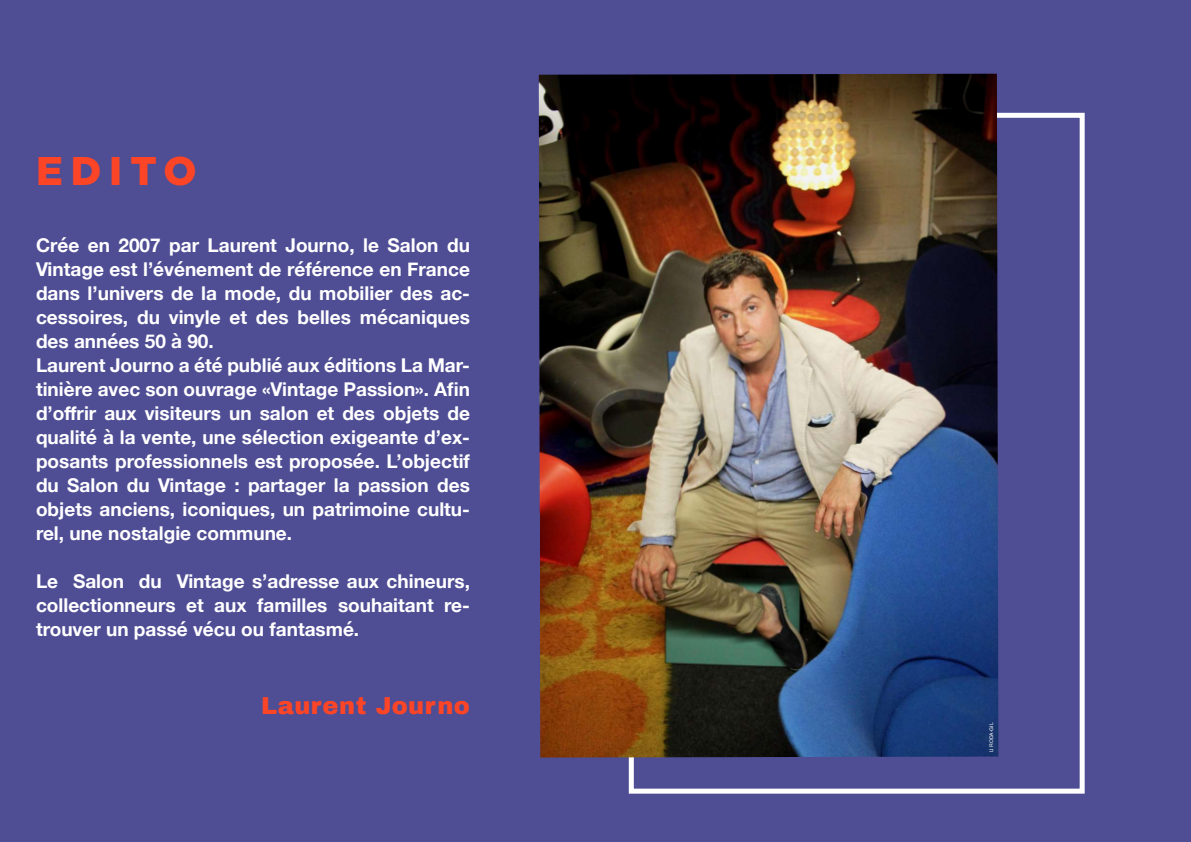
<style>
.page{position:relative;width:1191px;height:842px;background:#4f4d94}
.page>*{position:absolute;margin:0;border:0;box-sizing:border-box;transform-origin:0 0}
.t1{font:900 40px "Gotham";letter-spacing:.2em;color:#fc4526}
.t2{font:900 24px "Archivo";letter-spacing:.025em;color:#fc4526}
.t3{font:700 19px/24px "Helvetica Neue";color:#fff}
.t4{font:5px "Helvetica";color:#fff}
</style>
<div class="page">
<div style="left:629px;top:113px;width:455px;height:681px;border:5px solid #fff"></div>
<img style="left:539px;top:74px;width:459px;height:683px">
<h1 class="t1" style="left:36px;top:147px;width:162px">EDITO</h1>
<p class="t3" style="left:36px;top:234px;width:435px">Crée en 2007 par Laurent Journo, le Salon du Vintage est l’événement de référence en France dans l’univers de la mode, du mobilier des ac&shy;cessoires, du vinyle et des belles mécaniques des années 50 à 90.<br>Laurent Journo a été publié aux éditions La Mar&shy;tinière avec son ouvrage «Vintage Passion». Afin d’offrir aux visiteurs un salon et des objets de qualité à la vente, une sélection exigeante d’ex&shy;posants professionnels est proposée. L’objectif du Salon du Vintage : partager la passion des objets anciens, iconiques, un patrimoine cultu&shy;rel, une nostalgie commune.</p>
<p class="t3" style="left:36px;top:570px;width:435px;text-align:justify">Le Salon du Vintage s’adresse aux chineurs, collectionneurs et aux familles souhaitant re&shy;trouver un passé vécu ou fantasmé.</p>
<p class="t2" style="left:261px;top:691px;width:210px">Laurent Journo</p>
<p class="t4" style="left:987px;top:752px;width:31px;rotate:-90deg">LI RODA-GIL</p>
</div>
